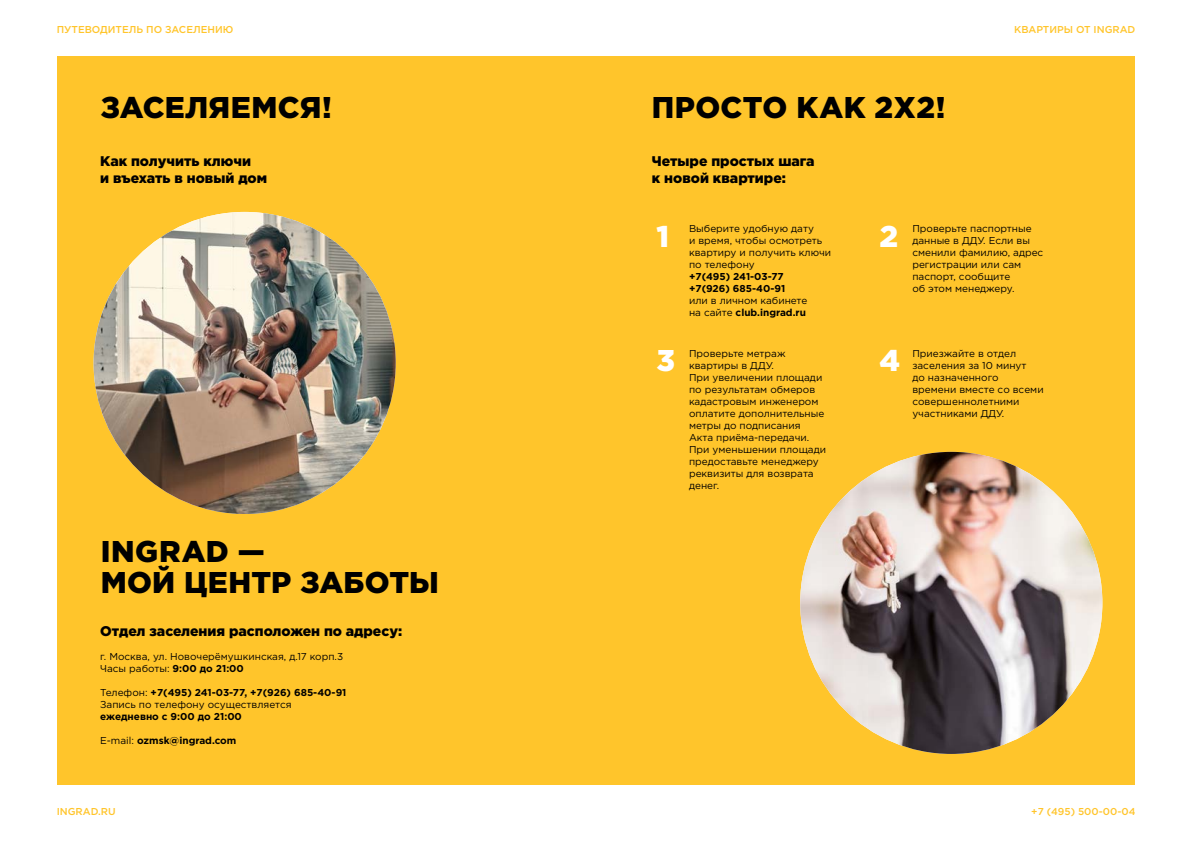
<style>
.page{position:relative;width:1191px;height:842px;background:#fff}
.page>*{position:absolute;margin:0;border:0;box-sizing:border-box;transform-origin:0 0}
.t1{font:900 30px/31px "Gotham Pro";letter-spacing:.01em;color:#000}
.t2{font:900 30px "Gotham Pro";color:#fff}
.t3{font:900 14px/16.8px "Gotham Pro";color:#000}
.t4{font:10px/12px "Gotham Pro";color:#000}
.t5{font:700 10px/12px "Gotham Pro";color:#000}
.t6{font:500 10px "Gotham Pro";color:#ffc52b}
.s1{font-weight:700}
.s2{font-weight:400}
</style>
<div class="page">
<div style="left:57px;top:57px;width:1077px;height:728px;background:#ffc52b"></div>
<img style="left:94px;top:212px;width:302px;height:302px;border-radius:151px">
<img style="left:800px;top:452px;width:302px;height:302px;border-radius:151px">
<p class="t6" style="left:57px;top:23px;width:178px">ПУТЕВОДИТЕЛЬ ПО ЗАСЕЛЕНИЮ</p>
<h1 class="t1" style="left:101px;top:91px;width:232px">ЗАСЕЛЯЕМСЯ!</h1>
<h2 class="t3" style="left:100px;top:152px;width:168px">Как получить ключи<br>и въехать в новый дом</h2>
<h2 class="t3" style="left:652px;top:152px;width:164px">Четыре простых шага к новой квартире:</h2>
<h1 class="t1" style="left:652px;top:91px;width:295px">ПРОСТО КАК 2Х2!</h1>
<p class="t6" style="left:1014px;top:23px;width:123px">КВАРТИРЫ ОТ INGRAD</p>
<h1 class="t1" style="left:101px;top:535px;width:339px">INGRAD —<br>МОЙ ЦЕНТР ЗАБОТЫ</h1>
<h2 class="t3" style="left:100px;top:622px;width:303px">Отдел заселения расположен по адресу:</h2>
<p class="t4" style="left:100px;top:651px;width:244px">г. Москва, ул. Новочерёмушкинская, д.17 корп.3<br>Часы работы: <span class="s1">9:00 до 21:00</span></p>
<p class="t4" style="left:100px;top:687px;width:248px">Телефон: <span class="s1">+7(495) 241-03-77, +7(926) 685-40-91<br></span>Запись по телефону осуществляется</p>
<p class="t5" style="left:100px;top:710px;width:143px">ежедневно с 9:00 до 21:00</p>
<p class="t5" style="left:100px;top:734px;width:138px"><span class="s2">E-mail:</span> ozmsk@ingrad.com</p>
<p class="t4" style="left:689px;top:223px;width:144px">Выберите удобную дату<br>и время, чтобы осмотреть квартиру и получить ключи по телефону</p>
<p class="t5" style="left:689px;top:271px;width:98px">+7(495) 241-03-77 +7(926) 685-40-91</p>
<p class="t4" style="left:689px;top:295px;width:120px">или в личном кабинете на сайте <span class="s1">club.ingrad.ru</span></p>
<p class="t4" style="left:689px;top:347px;width:138px">Проверьте метраж квартиры в ДДУ.<br>При увеличении площади по результатам обмеров кадастровым инженером оплатите дополнительные метры до подписания<br>Акта приёма-передачи.<br>При уменьшении площади предоставьте менеджеру реквизиты для возврата денег.</p>
<h1 class="t2" style="left:656px;top:219px;width:14px">1</h1>
<h1 class="t2" style="left:879px;top:219px;width:20px">2</h1>
<h1 class="t2" style="left:656px;top:343px;width:20px">3</h1>
<h1 class="t2" style="left:879px;top:343px;width:22px">4</h1>
<p class="t4" style="left:912px;top:223px;width:132px">Проверьте паспортные данные в ДДУ. Если вы сменили фамилию, адрес регистрации или сам паспорт, сообщите<br>об этом менеджеру.</p>
<p class="t4" style="left:912px;top:347px;width:133px">Приезжайте в отдел заселения за 10 минут<br>до назначенного времени вместе со всеми совершеннолетними участниками ДДУ.</p>
<p class="t6" style="left:57px;top:806px;width:60px">INGRAD.RU</p>
<p class="t6" style="left:1031px;top:806px;width:106px">+7 (495) 500-00-04</p>
</div>
